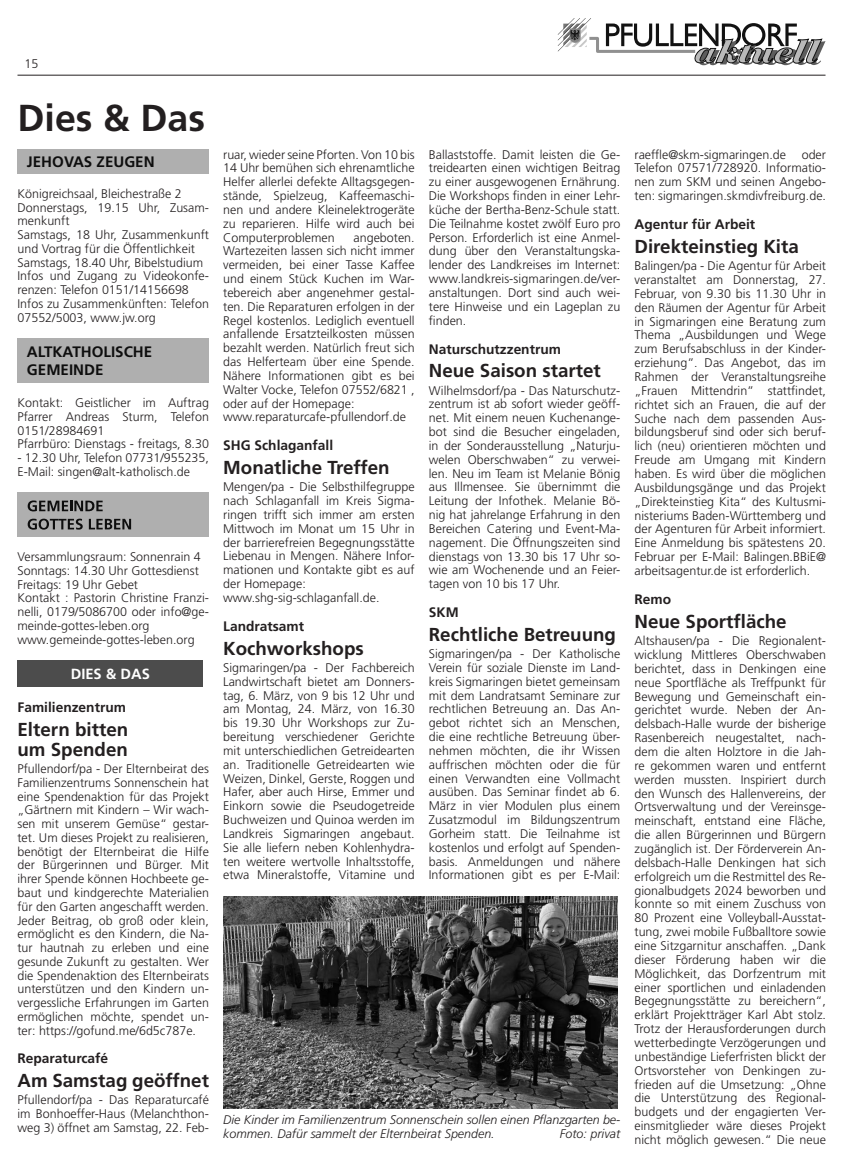
<style>
.page{position:relative;width:844px;height:1170px;background:#fff}
.page>*{position:absolute;margin:0;border:0;box-sizing:border-box;transform-origin:0 0}
.t1{font:700 37.5px "Frutiger LT Std";color:#231f20}
.t2{font:700 18.75px/20px "Frutiger LT Std";color:#231f20}
.t3{font:700 15.12px/18.1px "Frutiger LT Std";color:#0e0e0e}
.t4{font:700 14.75px "Frutiger LT Std";color:#fff}
.t5{font:700 13.75px "Frutiger LT Std";color:#231f20}
.t6{font:300 12.5px/13.9px "Frutiger LT Std";color:#231f20;text-align:justify}
.t7{font:italic 300 12.5px/13.8px "Frutiger LT Std";color:#231f20}
</style>
<div class="page">
<hr style="left:18px;top:75px;width:807px;height:1px;background:#231f20">
<svg style="left:558px;top:18px;width:267px;height:47px"></svg>
<div style="left:18px;top:149px;width:191px;height:25px;background:#afafaf"></div>
<div style="left:18px;top:339px;width:191px;height:44px;background:#afafaf"></div>
<div style="left:18px;top:493px;width:191px;height:44px;background:#afafaf"></div>
<svg style="left:28px;top:500px;width:75px;height:11px"></svg>
<svg style="left:28px;top:518px;width:55px;height:11px"></svg>
<svg style="left:89px;top:519px;width:42px;height:10px"></svg>
<div style="left:18px;top:660px;width:185px;height:26px;background:#4c4c4c"></div>
<img style="left:223px;top:896px;width:395px;height:212px">
<p class="t6" style="left:25px;top:56px;width:15px">15</p>
<h1 class="t1" style="left:18px;top:96px;width:189px">Dies &amp; Das</h1>
<p class="t3" style="left:27px;top:153px;width:129px">JEHOVAS ZEUGEN</p>
<p class="t6" style="left:18px;top:187px;width:193px;text-align:left">Königreichsaal, Bleichestraße 2<br>Donnerstags, 19.15 Uhr, Zusam&shy;menkunft<br>Samstags, 18 Uhr, Zusammenkunft und Vortrag für die Öffentlichkeit<br>Samstags, 18.40 Uhr, Bibelstudium<br>Infos und Zugang zu Videokonfe&shy;renzen: Telefon 0151/14156698<br>Infos zu Zusammenkünften: Telefon<br>07552/5003, www.jw.org</p>
<p class="t3" style="left:27px;top:343px;width:127px">ALTKATHOLISCHE<br>GEMEINDE</p>
<p class="t6" style="left:18px;top:396px;width:193px;text-align:left">Kontakt: Geistlicher im Auftrag<br>Pfarrer Andreas Sturm, Telefon<br>0151/28984691<br>Pfarrbüro: Dienstags - freitags, 8.30</p>
<p class="t6" style="left:18px;top:451px;width:193px">- 12.30 Uhr, Telefon 07731/955235,<br>E-Mail: singen@alt-katholisch.de</p>
<p class="t6" style="left:18px;top:550px;width:193px;text-align:left">Versammlungsraum: Sonnenrain 4<br>Sonntags: 14.30 Uhr Gottesdienst<br>Freitags: 19 Uhr Gebet<br>Kontakt : Pastorin Christine Franzi&shy;nelli, 0179/5086700 oder info@ge&shy;meinde-gottes-leben.org www.gemeinde-gottes-leben.org</p>
<p class="t4" style="left:71px;top:665px;width:81px">DIES &amp; DAS</p>
<p class="t5" style="left:18px;top:699px;width:110px">Familienzentrum</p>
<h2 class="t2" style="left:18px;top:719px;width:112px">Eltern bitten um Spenden</h2>
<p class="t6" style="left:18px;top:762px;width:193px">Pfullendorf/pa - Der Elternbeirat des Familienzentrums Sonnenschein hat eine Spendenaktion für das Projekt „Gärtnern mit Kindern – Wir wach&shy;sen mit unserem Gemüse“ gestar&shy;tet. Um dieses Projekt zu realisieren, benötigt der Elternbeirat die Hilfe der Bürgerinnen und Bürger. Mit ihrer Spende können Hochbeete ge&shy;baut und kindgerechte Materialien für den Garten angeschafft werden.<br>Jeder Beitrag, ob groß oder klein, ermöglicht es den Kindern, die Na&shy;tur hautnah zu erleben und eine gesunde Zukunft zu gestalten. Wer die Spendenaktion des Elternbeirats unterstützen und den Kindern un&shy;vergessliche Erfahrungen im Garten ermöglichen möchte, spendet un&shy;ter: https://gofund.me/6d5c787e.</p>
<p class="t5" style="left:18px;top:1050px;width:92px">Reparaturcafé</p>
<h2 class="t2" style="left:18px;top:1070px;width:193px">Am Samstag geöffnet</h2>
<p class="t6" style="left:18px;top:1093px;width:193px">Pfullendorf/pa - Das Reparaturcafé im Bonhoeffer-Haus (Melanchthon&shy;weg 3) öffnet am Samstag, 22. Feb-</p>
<p class="t6" style="left:223px;top:147px;width:193px">ruar, wieder seine Pforten. Von 10 bis 14 Uhr bemühen sich ehrenamtliche Helfer allerlei defekte Alltagsgegen&shy;stände, Spielzeug, Kaffeemaschi&shy;nen und andere Kleinelektrogeräte zu reparieren. Hilfe wird auch bei Computerproblemen</p>
<p class="t6" style="left:223px;top:230px;width:193px;text-align:left;text-indent:130px">angeboten.<br>Wartezeiten lassen sich nicht immer vermeiden, bei einer Tasse Kaffee und einem Stück Kuchen im War&shy;tebereich aber angenehmer gestal&shy;ten. Die Reparaturen erfolgen in der<br>Regel kostenlos. Lediglich eventuell anfallende Ersatzteilkosten müssen bezahlt werden. Natürlich freut sich das Helferteam über eine Spende.<br>Nähere Informationen gibt es bei<br>Walter Vocke, Telefon 07552/6821 , oder auf der Homepage: www.reparaturcafe-pfullendorf.de</p>
<p class="t5" style="left:223px;top:437px;width:112px">SHG Schlaganfall</p>
<h2 class="t2" style="left:223px;top:457px;width:168px">Monatliche Treffen</h2>
<p class="t6" style="left:223px;top:480px;width:193px;text-align:left">Mengen/pa - Die Selbsthilfegruppe nach Schlaganfall im Kreis Sigma&shy;ringen trifft sich immer am ersten<br>Mittwoch im Monat um 15 Uhr in der barrierefreien Begegnungsstätte<br>Liebenau in Mengen. Nähere Infor&shy;mationen und Kontakte gibt es auf der Homepage: www.shg-sig-schlaganfall.de.</p>
<p class="t5" style="left:223px;top:618px;width:82px">Landratsamt</p>
<h2 class="t2" style="left:223px;top:638px;width:142px">Kochworkshops</h2>
<p class="t6" style="left:223px;top:660px;width:193px">Sigmaringen/pa - Der Fachbereich Landwirtschaft bietet am Donners&shy;tag, 6. März, von 9 bis 12 Uhr und am Montag, 24. März, von 16.30 bis 19.30 Uhr Workshops zur Zu&shy;bereitung verschiedener Gerichte mit unterschiedlichen Getreidearten an. Traditionelle Getreidearten wie Weizen, Dinkel, Gerste, Roggen und Hafer, aber auch Hirse, Emmer und Einkorn sowie die Pseudogetreide Buchweizen und Quinoa werden im Landkreis Sigmaringen angebaut.<br>Sie alle liefern neben Kohlenhydra&shy;ten weitere wertvolle Inhaltsstoffe, etwa Mineralstoffe, Vitamine und</p>
<p class="t6" style="left:429px;top:147px;width:193px">Ballaststoffe. Damit leisten die Ge&shy;treidearten einen wichtigen Beitrag zu einer ausgewogenen Ernährung.<br>Die Workshops finden in einer Lehr&shy;küche der Bertha-Benz-Schule statt.<br>Die Teilnahme kostet zwölf Euro pro Person. Erforderlich ist eine Anmel&shy;dung über den Veranstaltungska&shy;lender des Landkreises im Internet: www.landkreis-sigmaringen.de/ver&shy;anstaltungen. Dort sind auch wei&shy;tere Hinweise und ein Lageplan zu finden.</p>
<p class="t5" style="left:429px;top:340px;width:134px">Naturschutzzentrum</p>
<h2 class="t2" style="left:429px;top:360px;width:173px">Neue Saison startet</h2>
<p class="t6" style="left:429px;top:383px;width:193px">Wilhelmsdorf/pa - Das Naturschutz&shy;zentrum ist ab sofort wieder geöff&shy;net. Mit einem neuen Kuchenange&shy;bot sind die Besucher eingeladen, in der Sonderausstellung „Naturju&shy;welen Oberschwaben“ zu verwei&shy;len. Neu im Team ist Melanie Bönig aus Illmensee. Sie übernimmt die Leitung der Infothek. Melanie Bö&shy;nig hat jahrelange Erfahrung in den Bereichen Catering und Event-Ma&shy;nagement. Die Öffnungszeiten sind dienstags von 13.30 bis 17 Uhr so&shy;wie am Wochenende und an Feier&shy;tagen von 10 bis 17 Uhr.</p>
<p class="t5" style="left:429px;top:604px;width:31px">SKM</p>
<h2 class="t2" style="left:429px;top:624px;width:189px">Rechtliche Betreuung</h2>
<p class="t6" style="left:429px;top:647px;width:193px">Sigmaringen/pa - Der Katholische Verein für soziale Dienste im Land&shy;kreis Sigmaringen bietet gemeinsam mit dem Landratsamt Seminare zur rechtlichen Betreuung an. Das An&shy;gebot richtet sich an Menschen, die eine rechtliche Betreuung über&shy;nehmen möchten, die ihr Wissen auffrischen möchten oder die für einen Verwandten eine Vollmacht ausüben. Das Seminar findet ab 6.<br>März in vier Modulen plus einem Zusatzmodul im Bildungszentrum Gorheim statt. Die Teilnahme ist kostenlos und erfolgt auf Spenden&shy;basis. Anmeldungen und nähere Informationen gibt es per E-Mail:</p>
<p class="t7" style="left:223px;top:1112px;width:399px">Die Kinder im Familienzentrum Sonnenschein sollen einen Pflanzgarten be&shy;kommen. Dafür sammelt der Elternbeirat Spenden.</p>
<p class="t7" style="left:560px;top:1126px;width:62px">Foto: privat</p>
<p class="t6" style="left:634px;top:147px;width:153px">raeffle@skm-sigmaringen.de</p>
<p class="t6" style="left:634px;top:147px;width:193px;text-indent:167px">oder Telefon 07571/728920. Informatio&shy;nen zum SKM und seinen Angebo&shy;ten: sigmaringen.skmdivfreiburg.de.</p>
<p class="t5" style="left:634px;top:216px;width:122px">Agentur für Arbeit</p>
<h2 class="t2" style="left:634px;top:236px;width:166px">Direkteinstieg Kita</h2>
<p class="t6" style="left:634px;top:259px;width:193px">Balingen/pa - Die Agentur für Arbeit veranstaltet am Donnerstag, 27.<br>Februar, von 9.30 bis 11.30 Uhr in den Räumen der Agentur für Arbeit in Sigmaringen eine Beratung zum Thema „Ausbildungen und Wege zum Berufsabschluss in der Kinder&shy;erziehung”. Das Angebot, das im Rahmen der Veranstaltungsreihe „Frauen Mittendrin” stattfindet, richtet sich an Frauen, die auf der Suche nach dem passenden Aus&shy;bildungsberuf sind oder sich beruf&shy;lich (neu) orientieren möchten und Freude am Umgang mit Kindern haben. Es wird über die möglichen Ausbildungsgänge und das Projekt „Direkteinstieg Kita“ des Kultusmi&shy;nisteriums Baden-Württemberg und der Agenturen für Arbeit informiert.<br>Eine Anmeldung bis spätestens 20.<br>Februar per E-Mail: Balingen.BBiE@ arbeitsagentur.de ist erforderlich.</p>
<p class="t5" style="left:634px;top:591px;width:38px">Remo</p>
<h2 class="t2" style="left:634px;top:611px;width:154px">Neue Sportfläche</h2>
<p class="t6" style="left:634px;top:634px;width:193px">Altshausen/pa - Die Regionalent&shy;wicklung Mittleres Oberschwaben berichtet, dass in Denkingen eine neue Sportfläche als Treffpunkt für Bewegung und Gemeinschaft ein&shy;gerichtet wurde. Neben der An&shy;delsbach-Halle wurde der bisherige Rasenbereich neugestaltet, nach&shy;dem die alten Holztore in die Jah&shy;re gekommen waren und entfernt werden mussten. Inspiriert durch den Wunsch des Hallenvereins, der Ortsverwaltung und der Vereinsge&shy;meinschaft, entstand eine Fläche, die allen Bürgerinnen und Bürgern zugänglich ist. Der Förderverein An&shy;delsbach-Halle Denkingen hat sich erfolgreich um die Restmittel des Re&shy;gionalbudgets 2024 beworben und konnte so mit einem Zuschuss von 80 Prozent eine Volleyball-Ausstat&shy;tung, zwei mobile Fußballtore sowie eine Sitzgarnitur anschaffen. „Dank dieser Förderung haben wir die Möglichkeit, das Dorfzentrum mit einer sportlichen und einladenden Begegnungsstätte zu bereichern“, erklärt Projektträger Karl Abt stolz.<br>Trotz der Herausforderungen durch wetterbedingte Verzögerungen und unbeständige Lieferfristen blickt der Ortsvorsteher von Denkingen zu&shy;frieden auf die Umsetzung: „Ohne die Unterstützung des Regional&shy;budgets und der engagierten Ver&shy;einsmitglieder wäre dieses Projekt nicht möglich gewesen.“ Die neue</p>
</div>
